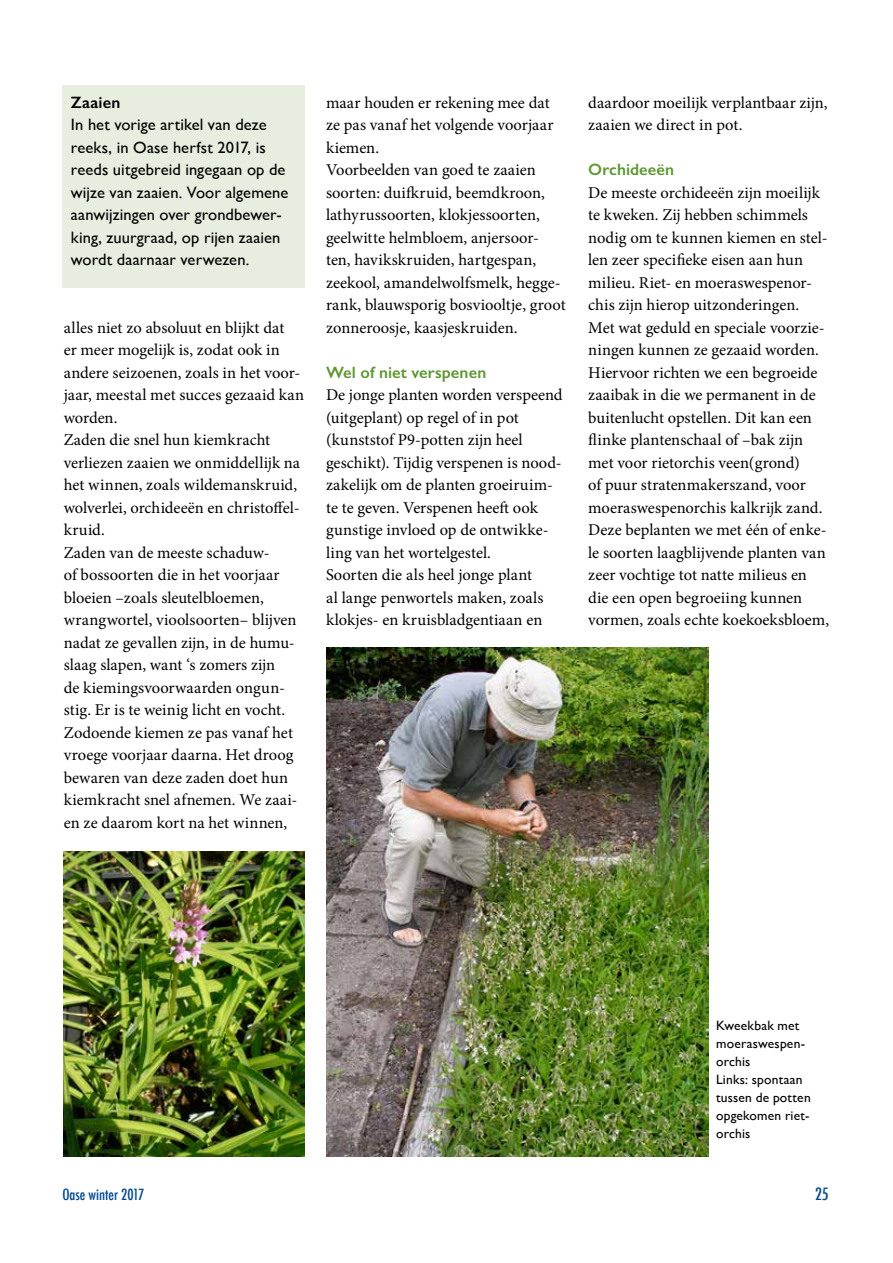
<style>
.page{position:relative;width:893px;height:1263px;background:#fff}
.page>*{position:absolute;margin:0;border:0;box-sizing:border-box;transform-origin:0 0}
.t1{font:16.5px/22.5px "Minion Pro";color:#000}
.t2{font:16.5px/22.5px "Gill Sans";letter-spacing:.005em;color:#000}
.t3{font:600 16.5px "Gill Sans";letter-spacing:.005em;color:#5e9732}
.t4{font:600 16.5px "Gill Sans";letter-spacing:.01em;color:#000}
.t5{font:500 condensed 16.5px "Futura";color:#004990}
.t6{font:500 condensed 15px "Futura";color:#004990}
.t7{font:13.5px/18px "Gill Sans";letter-spacing:.015em;color:#000}
</style>
<div class="page">
<div style="left:62px;top:85px;width:243px;height:203px;background:#e7eee0"></div>
<img style="left:327px;top:648px;width:382px;height:509px">
<img style="left:64px;top:851px;width:241px;height:305px">
<p class="t4" style="left:71px;top:92px;width:51px">Zaaien</p>
<p class="t2" style="left:71px;top:113px;width:219px">In het vorige artikel van deze reeks, in Oase herfst 2017, is reeds uitgebreid ingegaan op de wijze van zaaien. Voor algemene aanwijzingen over grondbewer&shy;king, zuurgraad, op rijen zaaien wordt daarnaar verwezen.</p>
<p class="t1" style="left:64px;top:316px;width:242px">alles niet zo absoluut en blijkt dat<br>er meer mogelijk is, zodat ook in andere seizoenen, zoals in het voor&shy;jaar, meestal met succes gezaaid kan worden.<br>Zaden die snel hun kiemkracht verliezen zaaien we onmiddellijk na het winnen, zoals wildemanskruid, wolverlei, orchideeën en christoffel&shy;kruid.<br>Zaden van de meeste schaduw-<br>of bossoorten die in het voorjaar bloeien –zoals sleutelbloemen, wrangwortel, vioolsoorten– blijven nadat ze gevallen zijn, in de humu&shy;slaag slapen, want ‘s zomers zijn<br>de kiemingsvoorwaarden ongun&shy;stig. Er is te weinig licht en vocht.<br>Zodoende kiemen ze pas vanaf het vroege voorjaar daarna. Het droog bewaren van deze zaden doet hun kiemkracht snel afnemen. We zaai&shy;en ze daarom kort na het winnen,</p>
<p class="t1" style="left:326px;top:91px;width:241px">maar houden er rekening mee dat ze pas vanaf het volgende voorjaar kiemen.<br>Voorbeelden van goed te zaaien soorten: duifkruid, beemdkroon, lathyrussoorten, klokjessoorten, geelwitte helmbloem, anjersoor&shy;ten, havikskruiden, hartgespan, zeekool, amandelwolfsmelk, hegge&shy;rank, blauwsporig bosviooltje, groot zonneroosje, kaasjeskruiden.</p>
<p class="t3" style="left:326px;top:362px;width:162px">Wel of niet verspenen</p>
<p class="t1" style="left:326px;top:384px;width:238px">De jonge planten worden verspeend (uitgeplant) op regel of in pot (kunststof P9-potten zijn heel geschikt). Tijdig verspenen is nood&shy;zakelijk om de planten groeiruim&shy;te te geven. Verspenen heeft ook gunstige invloed op de ontwikke&shy;ling van het wortelgestel.<br>Soorten die als heel jonge plant<br>al lange penwortels maken, zoals klokjes- en kruisbladgentiaan en</p>
<p class="t1" style="left:588px;top:91px;width:241px">daardoor moeilijk verplantbaar zijn, zaaien we direct in pot.</p>
<p class="t3" style="left:588px;top:160px;width:87px">Orchideeën</p>
<p class="t1" style="left:588px;top:181px;width:242px">De meeste orchideeën zijn moeilijk te kweken. Zij hebben schimmels nodig om te kunnen kiemen en stel&shy;len zeer specifieke eisen aan hun milieu. Riet- en moeraswespenor&shy;chis zijn hierop uitzonderingen.<br>Met wat geduld en speciale voorzie&shy;ningen kunnen ze gezaaid worden.<br>Hiervoor richten we een begroeide zaaibak in die we permanent in de buitenlucht opstellen. Dit kan een flinke plantenschaal of –bak zijn met voor rietorchis veen(grond)<br>of puur stratenmakerszand, voor moeraswespenorchis kalkrijk zand.<br>Deze beplanten we met één of enke&shy;le soorten laagblijvende planten van zeer vochtige tot natte milieus en die een open begroeiing kunnen vormen, zoals echte koekoeksbloem,</p>
<p class="t7" style="left:716px;top:1016px;width:96px">Kweekbak met moeraswespen&shy;orchis<br>Links: spontaan tussen de potten opgekomen riet&shy;orchis</p>
<p class="t6" style="left:62px;top:1185px;width:83px">Oase winter 2017</p>
<p class="t5" style="left:815px;top:1184px;width:15px">25</p>
</div>
